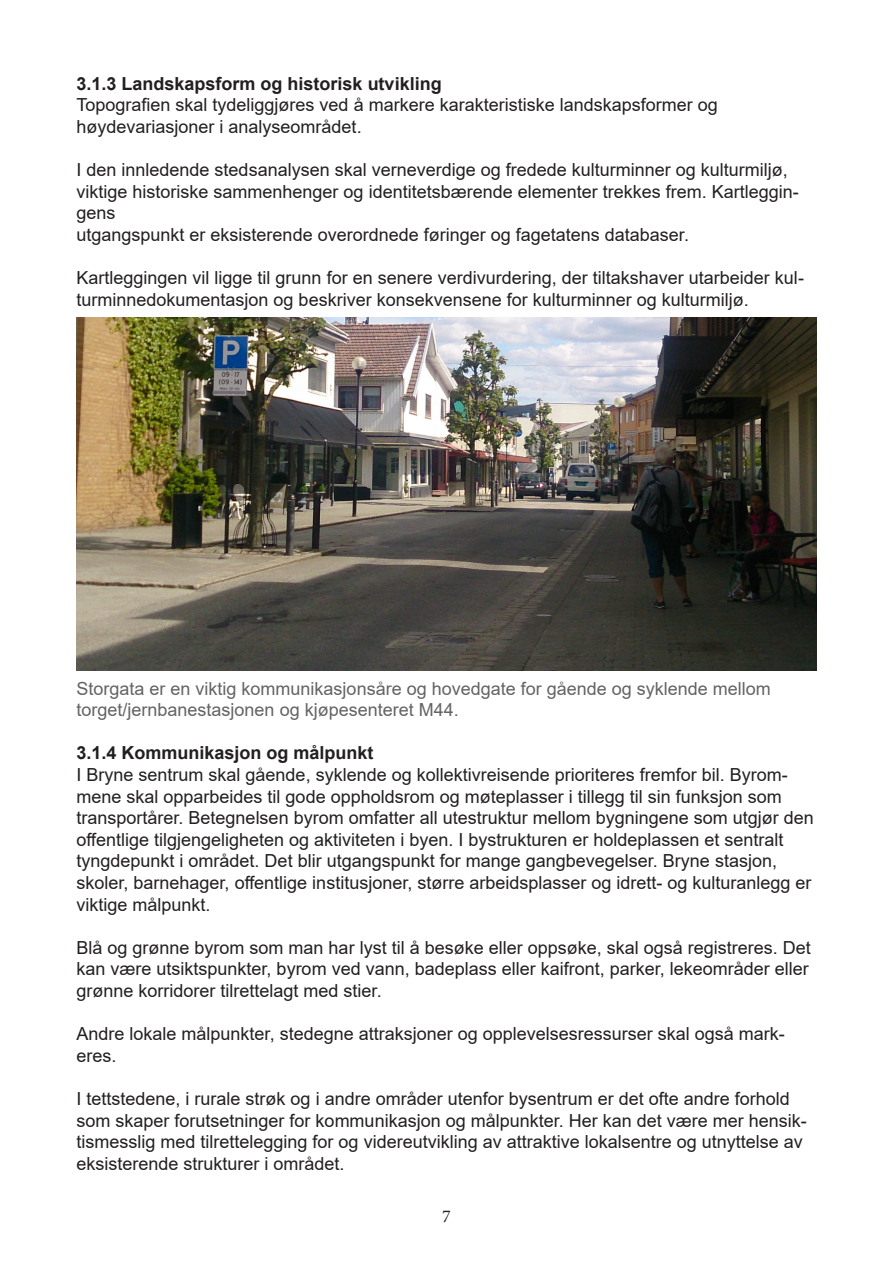
<style>
.page{position:relative;width:893px;height:1263px;background:#fff}
.page>*{position:absolute;margin:0;border:0;box-sizing:border-box;transform-origin:0 0}
.t1{font:18px/21.6px "Arial";color:#231f20}
.t2{font:18px/21.6px "Arial";color:#636366}
.t3{font:700 18px "Arial";color:#231f20}
.t4{font:18px "Minion Pro";color:#231f20}
</style>
<div class="page">
<img style="left:77px;top:317px;width:739px;height:354px">
<p class="t3" style="left:77px;top:71px;width:367px">3.1.3 Landskapsform og historisk utvikling</p>
<p class="t1" style="left:77px;top:94px;width:643px">Topografien skal tydeliggjøres ved å markere karakteristiske landskapsformer og høydevariasjoner i analyseområdet.</p>
<p class="t1" style="left:77px;top:159px;width:724px">I den innledende stedsanalysen skal verneverdige og fredede kulturminner og kulturmiljø, viktige historiske sammenhenger og identitetsbærende elementer trekkes frem. Kartleggin&shy;gens</p>
<p class="t1" style="left:77px;top:224px;width:614px">utgangspunkt er eksisterende overordnede føringer og fagetatens databaser.</p>
<p class="t1" style="left:77px;top:267px;width:729px">Kartleggingen vil ligge til grunn for en senere verdivurdering, der tiltakshaver utarbeider kul&shy;turminnedokumentasjon og beskriver konsekvensene for kulturminner og kulturmiljø.</p>
<p class="t2" style="left:77px;top:677px;width:696px">Storgata er en viktig kommunikasjonsåre og hovedgate for gående og syklende mellom torget/jernbanestasjonen og kjøpesenteret M44.</p>
<p class="t3" style="left:77px;top:740px;width:299px">3.1.4 Kommunikasjon og målpunkt</p>
<p class="t1" style="left:77px;top:764px;width:739px">I Bryne sentrum skal gående, syklende og kollektivreisende prioriteres fremfor bil. Byrom&shy;mene skal opparbeides til gode oppholdsrom og møteplasser i tillegg til sin funksjon som transportårer. Betegnelsen byrom omfatter all utestruktur mellom bygningene som utgjør den offentlige tilgjengeligheten og aktiviteten i byen. I bystrukturen er holdeplassen et sentralt tyngdepunkt i området. Det blir utgangspunkt for mange gangbevegelser. Bryne stasjon, skoler, barnehager, offentlige institusjoner, større arbeidsplasser og idrett- og kulturanlegg er viktige målpunkt.</p>
<p class="t1" style="left:77px;top:936px;width:736px;text-align:justify">Blå og grønne byrom som man har lyst til å besøke eller oppsøke, skal også registreres. Det kan være utsiktspunkter, byrom ved vann, badeplass eller kaifront, parker, lekeområder eller grønne korridorer tilrettelagt med stier.</p>
<p class="t1" style="left:77px;top:1023px;width:710px">Andre lokale målpunkter, stedegne attraksjoner og opplevelsesressurser skal også mark&shy;eres.</p>
<p class="t1" style="left:77px;top:1088px;width:732px">I tettstedene, i rurale strøk og i andre områder utenfor bysentrum er det ofte andre forhold som skaper forutsetninger for kommunikasjon og målpunkter. Her kan det være mer hensik&shy;tismesslig med tilrettelegging for og videreutvikling av attraktive lokalsentre og utnyttelse av eksisterende strukturer i området.</p>
<p class="t4" style="left:442px;top:1204px;width:10px">7</p>
</div>
